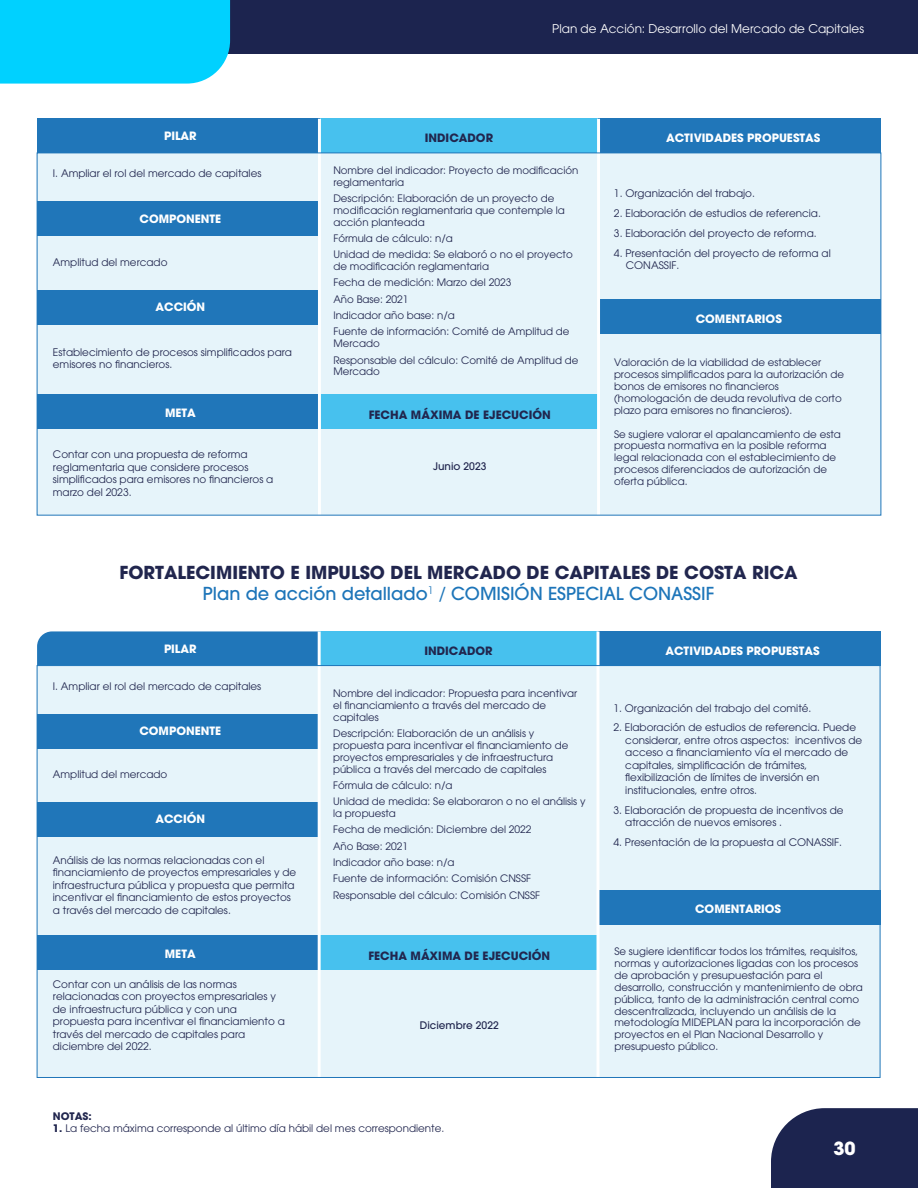
<style>
.page{position:relative;width:918px;height:1188px;background:#fff}
.page>*{position:absolute;margin:0;border:0;box-sizing:border-box;transform-origin:0 0}
.t1{font:700 18px "ITC Avant Garde Std";color:#fff}
.t2{font:700 17.85px/21.3px "ITC Avant Garde Pro";color:#21264e;text-align:center}
.t3{font:12px "ITC Avant Garde Std";color:#fff}
.t4{font:700 11.4px "ITC Avant Garde Pro";color:#fff}
.t5{font:700 11.4px "ITC Avant Garde Pro";color:#21264e}
.t6{font:10.35px/12.5px "ITC Avant Garde Pro";color:#21264e}
.t7{font:500 10.35px "ITC Avant Garde Pro";color:#21264e}
.t8{font:700 10.35px "ITC Avant Garde Pro";color:#21264e}
.t9{font:10.2px/11.9px "ITC Avant Garde Pro";color:#21264e}
.s1{font-weight:500;color:#1d75b9}
.s2{font-weight:400;color:#1d75b9}
.s3{font-weight:700}
</style>
<div class="page">
<div style="left:771px;top:1108px;width:147px;height:80px;background:#1c244f"></div>
<div style="left:102px;top:0;width:816px;height:54px;background:#1c244f"></div>
<div style="left:0;top:0;width:230px;height:84px;background:#00d1ff"></div>
<div style="left:37px;top:122px;width:844px;height:393px;background:#e6f4fa"></div>
<div style="left:319px;top:119px;width:280px;height:34px;background:#47c1ee"></div>
<div style="left:319px;top:395px;width:280px;height:34px;background:#47c1ee"></div>
<div style="left:37px;top:119px;width:282px;height:34px;background:#2076b9"></div>
<div style="left:37px;top:202px;width:282px;height:34px;background:#2076b9"></div>
<div style="left:37px;top:290px;width:282px;height:34px;background:#2076b9"></div>
<div style="left:37px;top:395px;width:282px;height:34px;background:#2076b9"></div>
<div style="left:599px;top:119px;width:282px;height:34px;background:#2076b9"></div>
<div style="left:599px;top:300px;width:282px;height:34px;background:#2076b9"></div>
<hr style="left:318px;top:119px;width:3px;height:396px;background:#fff">
<hr style="left:597px;top:119px;width:3px;height:396px;background:#fff">
<div style="left:37px;top:666px;width:843px;height:411px;background:#e6f4fa"></div>
<div style="left:319px;top:631px;width:279px;height:35px;background:#47c1ee"></div>
<div style="left:318px;top:936px;width:281px;height:34px;background:#47c1ee"></div>
<div style="left:37px;top:631px;width:281px;height:34px;background:#2076b9"></div>
<div style="left:37px;top:714px;width:282px;height:34px;background:#2076b9"></div>
<div style="left:37px;top:803px;width:282px;height:34px;background:#2076b9"></div>
<div style="left:37px;top:936px;width:282px;height:34px;background:#2076b9"></div>
<div style="left:598px;top:631px;width:282px;height:35px;background:#2076b9"></div>
<div style="left:598px;top:890px;width:282px;height:34px;background:#2076b9"></div>
<hr style="left:318px;top:631px;width:3px;height:446px;background:#fff">
<hr style="left:597px;top:631px;width:2px;height:446px;background:#fff">
<p class="t4" style="left:164px;top:128px;width:34px">PILAR</p>
<p class="t3" style="left:552px;top:21px;width:313px">Plan de Acción: Desarrollo del Mercado de Capitales</p>
<p class="t5" style="left:425px;top:130px;width:70px">INDICADOR</p>
<p class="t4" style="left:666px;top:130px;width:156px">ACTIVIDADES PROPUESTAS</p>
<p class="t6" style="left:53px;top:167px;width:210px">I. Ampliar el rol del mercado de capitales</p>
<p class="t4" style="left:140px;top:211px;width:83px">COMPONENTE</p>
<p class="t6" style="left:53px;top:255px;width:116px">Amplitud del mercado</p>
<p class="t4" style="left:156px;top:299px;width:51px">ACCIÓN</p>
<p class="t6" style="left:53px;top:345px;width:241px">Establecimiento de procesos simplificados para emisores no financieros.</p>
<p class="t4" style="left:165px;top:405px;width:32px">META</p>
<p class="t9" style="left:333px;top:164px;width:247px">Nombre del indicador: Proyecto de modificación reglamentaria</p>
<p class="t9" style="left:333px;top:192px;width:233px">Descripción: Elaboración de un proyecto de modificación reglamentaria que contemple la acción planteada</p>
<p class="t9" style="left:333px;top:230px;width:241px;line-height:16.4px">Fórmula de cálculo: n/a<br>Unidad de medida: Se elaboró o no el proyecto</p>
<p class="t9" style="left:333px;top:258px;width:238px;line-height:16.4px">de modificación reglamentaria<br>Fecha de medición: Marzo del 2023<br>Año Base: 2021<br>Indicador año base: n/a<br>Fuente de información: Comité de Amplitud de</p>
<p class="t9" style="left:333px;top:335px;width:247px;line-height:16.4px">Mercado<br>Responsable del cálculo: Comité de Amplitud de</p>
<p class="t9" style="left:333px;top:366px;width:48px">Mercado</p>
<p class="t5" style="left:369px;top:407px;width:183px">FECHA MÁXIMA DE EJECUCIÓN</p>
<p class="t6" style="left:53px;top:448px;width:222px">Contar con una propuesta de reforma reglamentaria que considere procesos simplificados para emisores no financieros a marzo del 2023.</p>
<p class="t7" style="left:433px;top:460px;width:55px">Junio 2023</p>
<p class="t6" style="left:614px;top:187px;width:142px">1. Organización del trabajo.</p>
<p class="t6" style="left:614px;top:207px;width:208px">2. Elaboración de estudios de referencia.</p>
<p class="t6" style="left:614px;top:227px;width:204px">3. Elaboración del proyecto de reforma.</p>
<p class="t6" style="left:626px;top:247px;width:206px;text-indent:-12px">4. Presentación del proyecto de reforma al<br>CONASSIF.</p>
<p class="t4" style="left:696px;top:311px;width:88px">COMENTARIOS</p>
<p class="t9" style="left:614px;top:357px;width:232px">Valoración de la viabilidad de establecer procesos simplificados para la autorización de bonos de emisores no financieros (homologación de deuda revolutiva de corto plazo para emisores no financieros).</p>
<p class="t9" style="left:614px;top:428px;width:228px">Se sugiere valorar el apalancamiento de esta propuesta normativa en la posible reforma legal relacionada con el establecimiento de procesos diferenciados de autorización de oferta pública.</p>
<h2 class="t2" style="left:119px;top:561px;width:680px">FORTALECIMIENTO E IMPULSO DEL MERCADO DE CAPITALES DE COSTA RICA<br><span class="s1">Plan de acción detallado</span><sup>1</sup> <span class="s2">/</span> <span class="s1">COMISIÓN ESPECIAL CONASSIF</span></h2>
<p class="t4" style="left:164px;top:641px;width:34px">PILAR</p>
<p class="t6" style="left:53px;top:680px;width:210px">I. Ampliar el rol del mercado de capitales</p>
<p class="t4" style="left:139px;top:723px;width:83px">COMPONENTE</p>
<p class="t6" style="left:53px;top:768px;width:116px">Amplitud del mercado</p>
<p class="t4" style="left:155px;top:812px;width:51px">ACCIÓN</p>
<p class="t6" style="left:53px;top:854px;width:245px">Análisis de las normas relacionadas con el financiamiento de proyectos empresariales y de infraestructura pública y propuesta que permita incentivar el financiamiento de estos proyectos a través del mercado de capitales.</p>
<p class="t4" style="left:165px;top:946px;width:32px">META</p>
<p class="t6" style="left:53px;top:978px;width:233px">Contar con un análisis de las normas relacionadas con proyectos empresariales y de infraestructura pública y con una propuesta para incentivar el financiamiento a través del mercado de capitales para diciembre del 2022.</p>
<p class="t5" style="left:424px;top:643px;width:70px">INDICADOR</p>
<p class="t4" style="left:665px;top:643px;width:156px">ACTIVIDADES PROPUESTAS</p>
<p class="t9" style="left:333px;top:687px;width:246px">Nombre del indicador: Propuesta para incentivar el financiamiento a través del mercado de capitales</p>
<p class="t9" style="left:333px;top:727px;width:237px">Descripción: Elaboración de un análisis y propuesta para incentivar el financiamiento de proyectos empresariales y de infraestructura pública a través del mercado de capitales</p>
<p class="t9" style="left:333px;top:777px;width:254px;line-height:16.4px">Fórmula de cálculo: n/a<br>Unidad de medida: Se elaboraron o no el análisis y</p>
<p class="t9" style="left:333px;top:805px;width:209px;line-height:16.4px">la propuesta<br>Fecha de medición: Diciembre del 2022<br>Año Base: 2021<br>Indicador año base: n/a<br>Fuente de información: Comisión CNSSF<br>Responsable del cálculo: Comisión CNSSF</p>
<p class="t5" style="left:369px;top:948px;width:183px">FECHA MÁXIMA DE EJECUCIÓN</p>
<p class="t7" style="left:420px;top:1018px;width:80px">Diciembre 2022</p>
<p class="t6" style="left:613px;top:702px;width:200px">1. Organización del trabajo del comité.</p>
<p class="t6" style="left:625px;top:721px;width:238px;text-indent:-12px">2. Elaboración de estudios de referencia. Puede considerar, entre otros aspectos: incentivos de acceso a financiamiento vía el mercado de capitales, simplificación de trámites, flexibilización de límites de inversión en institucionales, entre otros.</p>
<p class="t6" style="left:625px;top:803px;width:220px;text-indent:-12px">3. Elaboración de propuesta de incentivos de atracción de nuevos emisores .</p>
<p class="t6" style="left:613px;top:836px;width:230px">4. Presentación de la propuesta al CONASSIF.</p>
<p class="t4" style="left:695px;top:901px;width:88px">COMENTARIOS</p>
<p class="t9" style="left:614px;top:946px;width:250px">Se sugiere identificar todos los trámites, requisitos, normas y autorizaciones ligadas con los procesos de aprobación y presupuestación para el desarrollo, construcción y mantenimiento de obra pública, tanto de la administración central como descentralizada, incluyendo un análisis de la metodología MIDEPLAN para la incorporación de proyectos en el Plan Nacional Desarrollo y presupuesto público.</p>
<p class="t8" style="left:53px;top:1109px;width:40px">NOTAS:</p>
<p class="t6" style="left:53px;top:1121px;width:393px"><span class="s3">1.</span> La fecha máxima corresponde al último día hábil del mes correspondiente.</p>
<h1 class="t1" style="left:833px;top:1136px;width:24px">30</h1>
</div>
